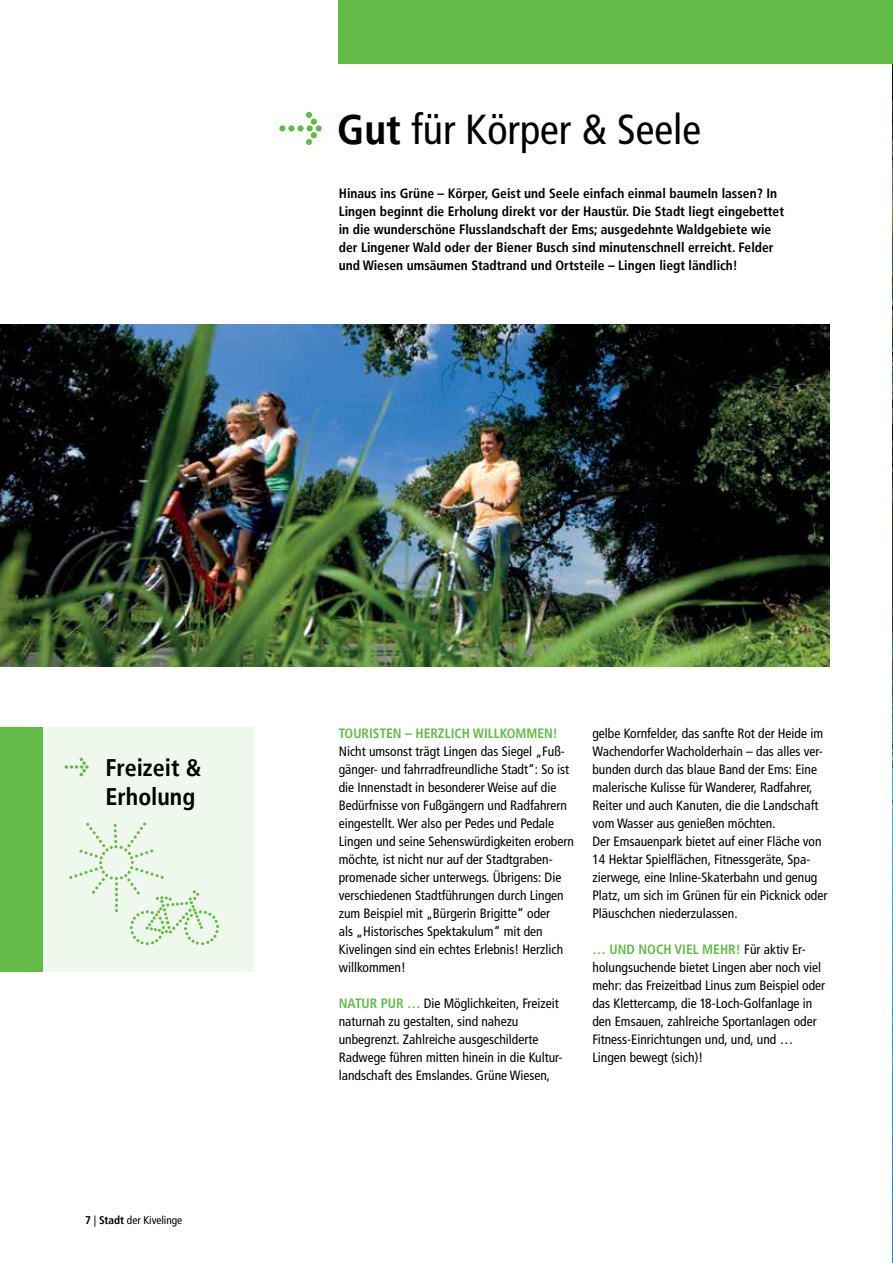
<style>
.page{position:relative;width:893px;height:1263px;background:#fff}
.page>*{position:absolute;margin:0;border:0;box-sizing:border-box;transform-origin:0 0}
.t1{font:condensed 42px "Frutiger LT";color:#000}
.t2{font:700 condensed 24px/28.8px "Frutiger LT";color:#000}
.t3{font:condensed 13.5px/18px "Frutiger LT";color:#000}
.t4{font:700 condensed 13.5px/18px "Frutiger LT";color:#000}
.t5{font:700 condensed 13.5px "Frutiger LT";color:#62bb46}
.t6{font:condensed 11.25px "Frutiger LT";color:#000}
.s1{font-weight:700}
.s2{font-weight:700;color:#62bb46}
</style>
<div class="page">
<div style="left:0;top:727px;width:254px;height:245px;background:#eff8ec"></div>
<img style="left:892px;top:64px;width:1px;height:1199px">
<img style="left:0;top:325px;width:829px;height:342px">
<svg style="left:69px;top:822px;width:150px;height:123px"></svg>
<div style="left:0;top:727px;width:43px;height:245px;background:#62bb46"></div>
<div style="left:339px;top:0;width:554px;height:64px;background:#62bb46"></div>
<svg style="left:279px;top:112px;width:43px;height:33px"></svg>
<svg style="left:65px;top:757px;width:24px;height:19px"></svg>
<h1 class="t1" style="left:337px;top:105px;width:365px"><span class="s1">Gut</span> für Körper &amp; Seele</h1>
<p class="t4" style="left:339px;top:184px;width:447px">Hinaus ins Grüne – Körper, Geist und Seele einfach einmal baumeln lassen? In Lingen beginnt die Erholung direkt vor der Haustür. Die Stadt liegt eingebettet in die wunderschöne Flusslandschaft der Ems; ausgedehnte Waldgebiete wie der Lingener Wald oder der Biener Busch sind minutenschnell erreicht. Felder und Wiesen umsäumen Stadtrand und Ortsteile – Lingen liegt ländlich!</p>
<h2 class="t2" style="left:105px;top:753px;width:97px">Freizeit &amp;<br>Erholung</h2>
<p class="t6" style="left:85px;top:1213px;width:99px"><span class="s1">7</span> | <span class="s1">Stadt</span> der Kivelinge</p>
<p class="t5" style="left:339px;top:725px;width:153px">touristen – herzlich willko</p>
<p class="t5" style="left:515px;top:725px;width:44px">mmen!</p>
<p class="t3" style="left:339px;top:742px;width:237px">Nicht umsonst trägt Lingen das Siegel „Fuß&shy;gänger- und fahrradfreundliche Stadt“: So ist die Innenstadt in besonderer Weise auf die Bedürfnisse von Fußgängern und Radfahrern eingestellt. Wer also per Pedes und Pedale Lingen und seine Sehenswürdigkeiten erobern möchte, ist nicht nur auf der Stadtgraben&shy;promenade sicher unterwegs. Übrigens: Die verschiedenen Stadtführungen durch Lingen zum Beispiel mit „Bürgerin Brigitte“ oder<br>als „Historisches Spektakulum“ mit den Kivelingen sind ein echtes Erlebnis! Herzlich willkommen!</p>
<p class="t3" style="left:339px;top:994px;width:225px"><span class="s2">natur pur …</span> Die Möglichkeiten, Freizeit naturnah zu gestalten, sind nahezu unbegrenzt. Zahlreiche ausgeschilderte Radwege führen mitten hinein in die Kultur&shy;landschaft des Emslandes. Grüne Wiesen,</p>
<p class="t3" style="left:592px;top:724px;width:236px">gelbe Kornfelder, das sanfte Rot der Heide im Wachendorfer Wacholderhain – das alles ver&shy;bunden durch das blaue Band der Ems: Eine malerische Kulisse für Wanderer, Radfahrer, Reiter und auch Kanuten, die die Landschaft vom Wasser aus genießen möchten.<br>Der Emsauenpark bietet auf einer Fläche von 14 Hektar Spielflächen, Fitnessgeräte, Spa&shy;zierwege, eine Inline-Skaterbahn und genug Platz, um sich im Grünen für ein Picknick oder Pläuschchen niederzulassen.</p>
<p class="t3" style="left:592px;top:940px;width:234px"><span class="s2">… und noch viel mehr!</span> Für aktiv Er&shy;holungsuchende bietet Lingen aber noch viel mehr: das Freizeitbad Linus zum Beispiel oder das Klettercamp, die 18-Loch-Golfanlage in den Emsauen, zahlreiche Sportanlagen oder Fitness-Einrichtungen und, und, und … Lingen bewegt (sich)!</p>
</div>
